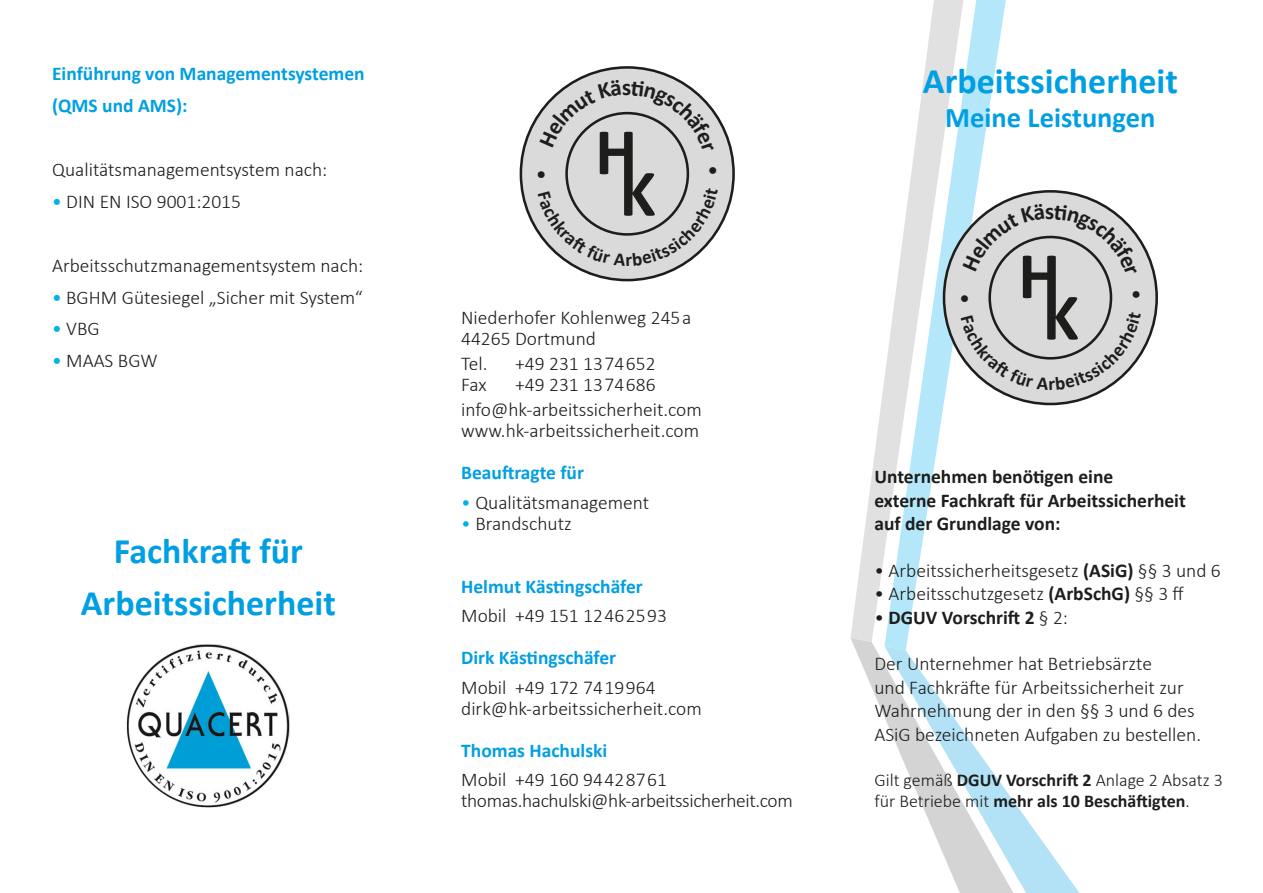
<style>
.page{position:relative;width:1263px;height:893px;background:#fff}
.page>*{position:absolute;margin:0;border:0;box-sizing:border-box;transform-origin:0 0}
.t1{font:700 36px/51.8px "Calibri";color:#009fe3;text-align:center}
.t2{font:700 28.5px "Calibri";color:#009fe3}
.t3{font:300 19.5px/23.4px "Calibri";color:#1d1d1b}
.t4{font:700 19.5px/32px "Calibri";color:#009fe3}
.t5{font:700 19.5px/23.4px "Calibri";color:#1d1d1b}
.t6{font:300 19.5px/21px "Calibri";letter-spacing:-.02em;color:#1d1d1b}
.t7{font:300 18px/21.6px "Calibri";color:#1d1d1b}
.s1{font-weight:400;color:#00b1eb}
.s2{color:#00b1eb}
.s3{font-weight:700}
.s4{font-weight:300}
</style>
<div class="page">
<svg style="left:850px;top:384px;width:34px;height:254px"></svg>
<svg style="left:851px;top:638px;width:33px;height:77px"></svg>
<svg style="left:884px;top:0;width:124px;height:646px"></svg>
<svg style="left:884px;top:646px;width:196px;height:247px"></svg>
<svg style="left:944px;top:191px;width:213px;height:213px;background:#bebebd"></svg>
<svg style="left:521px;top:67px;width:212px;height:213px;background:#c2c2c2"></svg>
<img style="left:127px;top:645px;width:163px;height:162px">
<svg style="left:961px;top:203px;width:180px;height:187px;background:#cacaca"></svg>
<svg style="left:538px;top:79px;width:180px;height:187px;background:#cbcbca"></svg>
<p class="t4" style="left:52px;top:58px;width:314px">Einführung von Managementsystemen (QMS und AMS):</p>
<p class="t3" style="left:52px;top:158px;width:277px">Qualitätsmanagementsystem nach:</p>
<p class="t3" style="left:52px;top:189px;width:190px"><span class="s1">•</span> DIN EN ISO 9001:2015</p>
<p class="t3" style="left:52px;top:253px;width:313px">Arbeitsschutzmanagementsystem nach:</p>
<p class="t3" style="left:52px;top:285px;width:312px"><span class="s1">•</span> BGHM Gütesiegel „Sicher mit System“</p>
<p class="t3" style="left:52px;top:317px;width:49px"><span class="s1">•</span> VBG</p>
<p class="t3" style="left:52px;top:349px;width:107px"><span class="s1">•</span> MAAS BGW</p>
<h1 class="t1" style="left:81px;top:524px;width:257px">Fachkraft für<br>Arbeitssicherheit</h1>
<p class="t3" style="left:461px;top:306px;width:231px;line-height:21px">Niederhofer Kohlenweg 245 a<br>44265 Dortmund</p>
<p class="t3" style="left:461px;top:351px;width:28px">Tel.</p>
<p class="t3" style="left:515px;top:351px;width:142px">+49 231 13 74 652</p>
<p class="t3" style="left:461px;top:372px;width:27px">Fax</p>
<p class="t3" style="left:461px;top:372px;width:242px;line-height:25.2px;text-align:center">+49 231 13 74 686 info@hk-arbeitssicherheit.com</p>
<p class="t3" style="left:461px;top:419px;width:239px">www.hk-arbeitssicherheit.com</p>
<p class="t4" style="left:461px;top:456px;width:124px">Beauftragte für</p>
<p class="t3" style="left:461px;top:490px;width:190px"><span class="s2">•</span> Qualitätsmanagement</p>
<p class="t3" style="left:461px;top:511px;width:112px"><span class="s2">•</span> Brandschutz</p>
<p class="t4" style="left:461px;top:570px;width:183px">Helmut Kästingschäfer</p>
<p class="t3" style="left:461px;top:604px;width:207px">Mobil +49 151 12 46 25 93</p>
<p class="t4" style="left:461px;top:641px;width:156px">Dirk Kästingschäfer</p>
<p class="t3" style="left:461px;top:676px;width:242px;line-height:21px">Mobil +49 172 74 19 964 dirk@hk-arbeitssicherheit.com</p>
<p class="t4" style="left:461px;top:734px;width:148px">Thomas Hachulski</p>
<p class="t6" style="left:461px;top:769px;width:333px">Mobil +49 160 94 42 87 61 thomas.hachulski@hk-arbeitssicherheit.com</p>
<h1 class="t1" style="left:923px;top:54px;width:257px">Arbeitssicherheit</h1>
<h2 class="t2" style="left:945px;top:97px;width:212px">Meine Leistungen</h2>
<p class="t5" style="left:874px;top:465px;width:313px">Unternehmen benötigen eine<br>externe Fachkraft für Arbeitssicherheit auf der Grundlage von:</p>
<p class="t3" style="left:874px;top:558px;width:348px">• Arbeitssicherheitsgesetz <span class="s3">(ASiG)</span> §§ 3 und 6</p>
<p class="t3" style="left:874px;top:582px;width:311px">• Arbeitsschutzgesetz <span class="s3">(ArbSchG)</span> §§ 3 ff</p>
<p class="t5" style="left:874px;top:605px;width:195px"><span class="s4">•</span> DGUV Vorschrift 2 <span class="s4">§ 2:</span></p>
<p class="t3" style="left:874px;top:652px;width:328px">Der Unternehmer hat Betriebsärzte<br>und Fachkräfte für Arbeitssicherheit zur Wahrnehmung der in den §§ 3 und 6 des ASiG bezeichneten Aufgaben zu bestellen.</p>
<p class="t7" style="left:874px;top:769px;width:350px">Gilt gemäß <span class="s3">DGUV Vorschrift 2</span> Anlage 2 Absatz 3 für Betriebe mit <span class="s3">mehr als 10 Beschäftigten</span>.</p>
</div>
